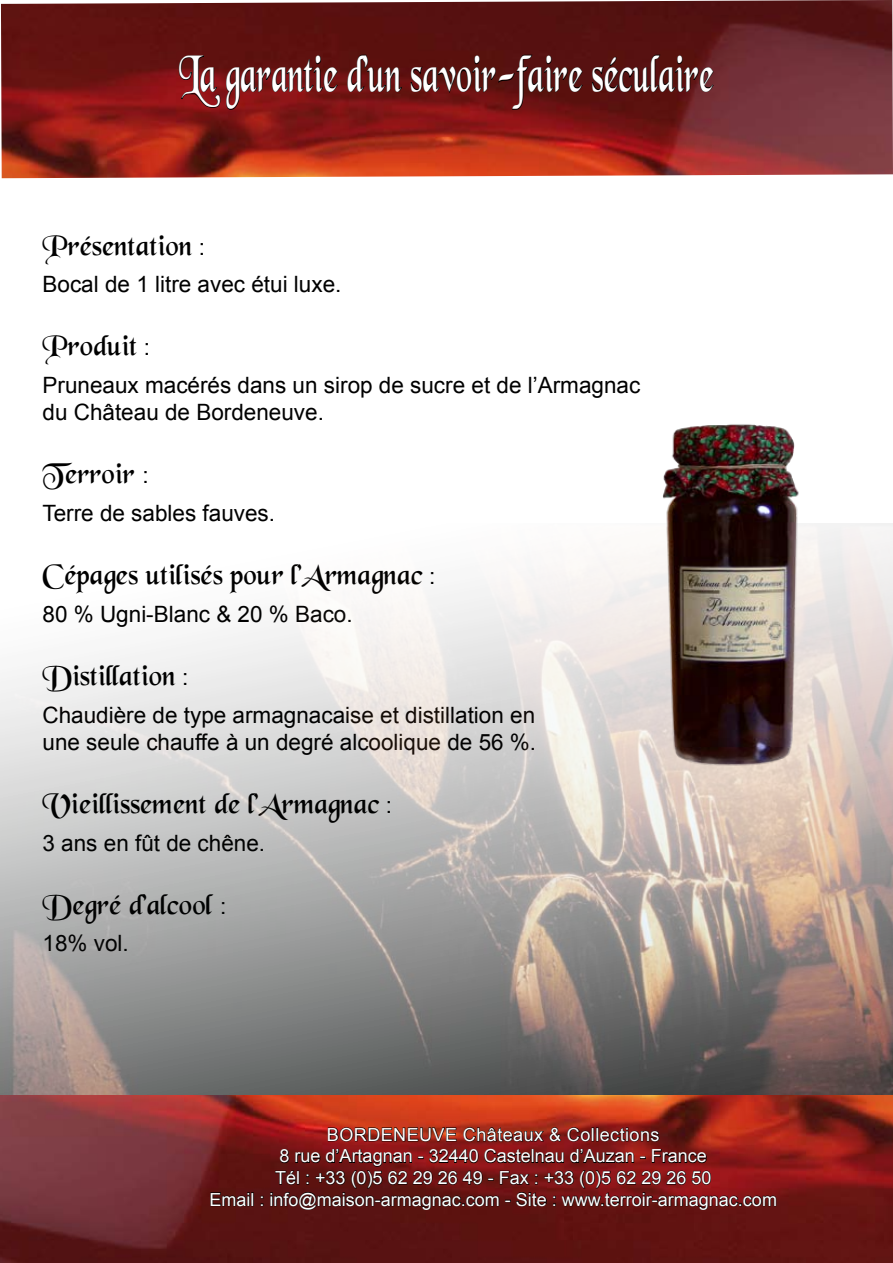
<style>
.page{position:relative;width:893px;height:1263px;background:#fff}
.page>*{position:absolute;margin:0;border:0;box-sizing:border-box;transform-origin:0 0}
.t1{font:54px "Black Chancery";color:#fff;scale:.67 1}
.t2{font:30px "Black Chancery";color:#000}
.t3{font:22.5px/27px "Arial";color:#000}
.t4{font:18px/21.6px "Arial";color:#fff;text-align:center}
.s1{font-family:"Arial";font-size:22.5px}
</style>
<div class="page">
<img style="left:1px;top:0;width:892px;height:178px">
<svg style="left:178px;top:55px;width:162px;height:55px;background:#691010"></svg>
<svg style="left:347px;top:54px;width:57px;height:38px;background:#500d0c"></svg>
<svg style="left:410px;top:27px;width:175px;height:83px;background:#560f0e"></svg>
<svg style="left:592px;top:54px;width:124px;height:38px;background:#490f0f"></svg>
<img style="left:0;top:524px;width:893px;height:571px">
<img style="left:0;top:1095px;width:893px;height:168px">
<svg style="left:328px;top:1127px;width:129px;height:15px;background:#6a1910"></svg>
<svg style="left:463px;top:1127px;width:197px;height:15px;background:#5c130e"></svg>
<svg style="left:210px;top:1192px;width:40px;height:15px"></svg>
<div style="left:251px;top:1192px;width:3px;height:14px;border:1px solid #000"></div>
<svg style="left:261px;top:1196px;width:2px;height:10px"></svg>
<svg style="left:270px;top:1148px;width:507px;height:62px;background:#5d1010"></svg>
<img style="left:650px;top:424px;width:222px;height:348px">
<h1 class="t1" style="left:179px;top:46px;width:800px">La garantie d’un savoir-faire séculaire</h1>
<h2 class="t2" style="left:43px;top:230px;width:164px">Présentation <span class="s1">:</span></h2>
<p class="t3" style="left:43px;top:271px;width:300px">Bocal de 1 litre avec étui luxe.</p>
<h2 class="t2" style="left:43px;top:330px;width:109px">Produit <span class="s1">:</span></h2>
<p class="t3" style="left:43px;top:372px;width:599px">Pruneaux macérés dans un sirop de sucre et de l’Armagnac du Château de Bordeneuve.</p>
<h2 class="t2" style="left:43px;top:458px;width:108px">Terroir <span class="s1">:</span></h2>
<p class="t3" style="left:43px;top:500px;width:234px">Terre de sables fauves.</p>
<h2 class="t2" style="left:43px;top:559px;width:394px">Cépages utilisés pour l’Armagnac <span class="s1">:</span></h2>
<p class="t3" style="left:43px;top:601px;width:312px">80 % Ugni-Blanc &amp; 20 % Baco.</p>
<h2 class="t2" style="left:43px;top:660px;width:147px">Distillation <span class="s1">:</span></h2>
<p class="t3" style="left:43px;top:701px;width:495px">Chaudière de type armagnacaise et distillation en une seule chauffe à un degré alcoolique de 56 %.</p>
<h2 class="t2" style="left:43px;top:788px;width:351px">Vieillissement de l’Armagnac <span class="s1">:</span></h2>
<p class="t3" style="left:43px;top:829px;width:224px">3 ans en fût de chêne.</p>
<h2 class="t2" style="left:43px;top:888px;width:185px">Degré d’alcool <span class="s1">:</span></h2>
<p class="t3" style="left:43px;top:930px;width:88px">18% vol.</p>
<p class="t4" style="left:210px;top:1124px;width:569px">BORDENEUVE Châteaux &amp; Collections<br>8 rue d’Artagnan - 32440 Castelnau d’Auzan - France<br>Tél : +33 (0)5 62 29 26 49 - Fax : +33 (0)5 62 29 26 50<br>Email : info@maison-armagnac.com - Site : www.terroir-armagnac.com</p>
</div>
